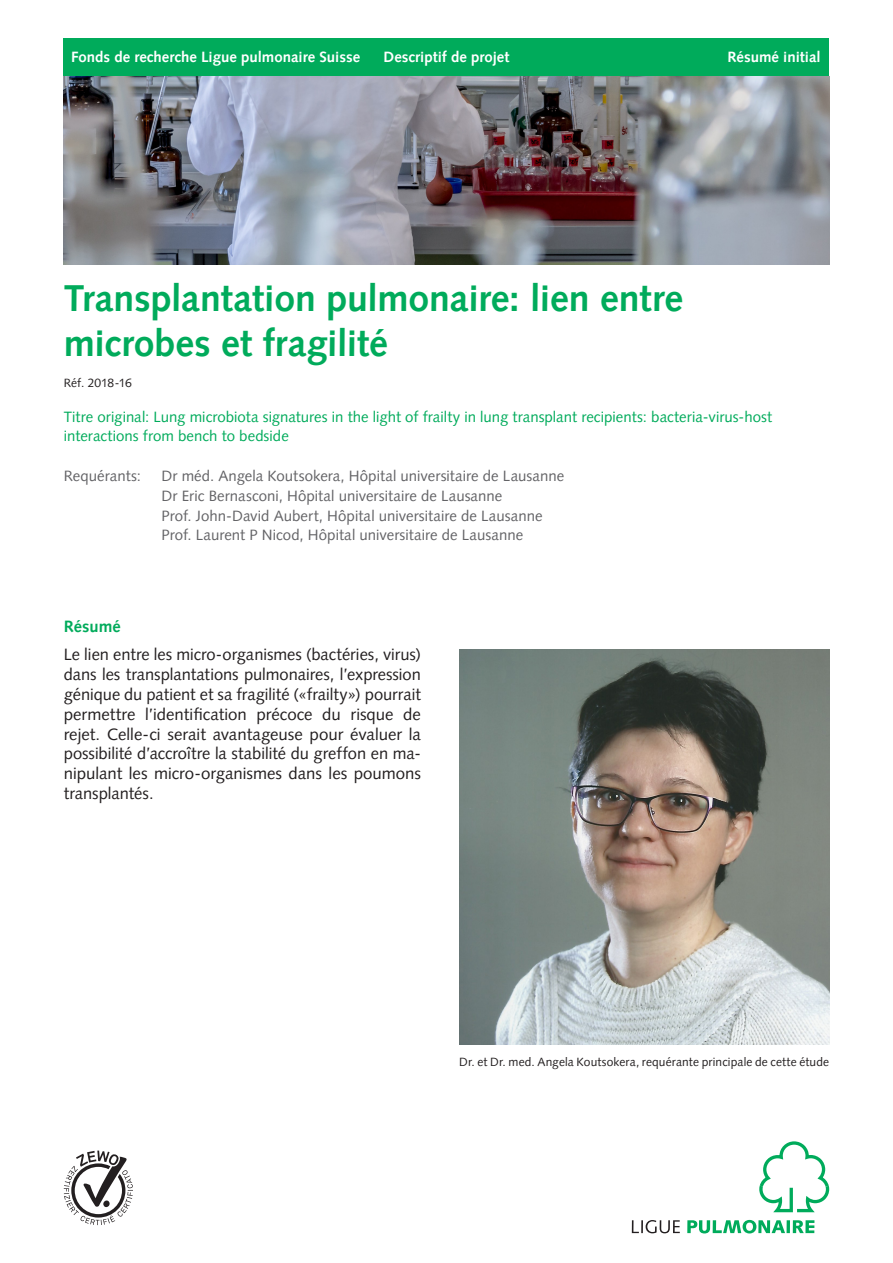
<style>
.page{position:relative;width:893px;height:1263px;background:#fff}
.page>*{position:absolute;margin:0;border:0;box-sizing:border-box;transform-origin:0 0}
.Haupttitel{font:700 37.5px/45px "Syntax LT Pro";letter-spacing:-.005em;color:#00ab5b}
.Fliesstext{font:16.5px/19.8px "Syntax LT Pro";color:#231f20;text-align:justify}
.Zwischentitel{font:700 16.5px "Syntax LT Pro";letter-spacing:.005em;color:#00ab5b}
.Antragsteller{font:15px "Syntax LT Pro";color:#636366}
.Orginaltitel{font:15px/19.8px "Syntax LT Pro";letter-spacing:.005em;color:#00ab5b}
.t1{font:700 15px "Syntax LT Pro";color:#fff}
.Bildbeschrieb{font:12px "Syntax LT Pro";letter-spacing:.01em;color:#231f20}
.Datum{font:12px "Syntax LT Pro";letter-spacing:.005em;color:#231f20}
</style>
<div class="page">
<svg style="left:64px;top:1150px;width:69px;height:75px"></svg>
<svg style="left:759px;top:1141px;width:70px;height:71px"></svg>
<svg style="left:632px;top:1220px;width:48px;height:13px"></svg>
<svg style="left:687px;top:1220px;width:98px;height:13px"></svg>
<svg style="left:786px;top:1220px;width:4px;height:13px"></svg>
<svg style="left:793px;top:1220px;width:21px;height:13px"></svg>
<div style="left:64px;top:38px;width:765px;height:39px;background:#00ab5b"></div>
<img style="left:64px;top:77px;width:765px;height:188px">
<img style="left:459px;top:649px;width:370px;height:396px">
<p class="t1" style="left:71px;top:48px;width:291px">Fonds de recherche Ligue pulmonaire Suisse</p>
<p class="t1" style="left:384px;top:48px;width:127px">Descriptif de projet</p>
<p class="t1" style="left:727px;top:48px;width:95px">Résumé initial</p>
<p class="Haupttitel" style="left:64px;top:276px;width:621px">Transplantation pulmonaire: lien entre microbes et fragilité</p>
<p class="Datum" style="left:64px;top:376px;width:69px">Réf. 2018-16</p>
<p class="Orginaltitel" style="left:64px;top:406px;width:710px">Titre original: Lung microbiota signatures in the light of frailty in lung transplant recipients: bacteria-virus-host interactions from bench to bedside</p>
<p class="Antragsteller" style="left:64px;top:467px;width:79px">Requérants:</p>
<p class="Antragsteller" style="left:162px;top:467px;width:404px">Dr méd. Angela Koutsokera, Hôpital universitaire de Lausanne</p>
<p class="Antragsteller" style="left:162px;top:487px;width:342px">Dr Eric Bernasconi, Hôpital universitaire de Lausanne</p>
<p class="Antragsteller" style="left:162px;top:506px;width:382px">Prof. John-David Aubert, Hôpital universitaire de Lausanne</p>
<p class="Antragsteller" style="left:162px;top:526px;width:363px">Prof. Laurent P Nicod, Hôpital universitaire de Lausanne</p>
<p class="Zwischentitel" style="left:64px;top:616px;width:58px">Résumé</p>
<p class="Fliesstext" style="left:64px;top:645px;width:359px">Le lien entre les micro-organismes (bactéries, virus) dans les transplantations pulmonaires, l’expression génique du patient et sa fragilité («frailty») pourrait permettre l’identification précoce du risque de rejet. Celle-ci serait avantageuse pour évaluer la possibilité d’accroître la stabilité du greffon en ma&shy;nipulant les micro-organismes dans les poumons transplantés.</p>
<p class="Bildbeschrieb" style="left:459px;top:1055px;width:371px">Dr. et Dr. med. Angela Koutsokera, requérante principale de cette étude</p>
</div>
